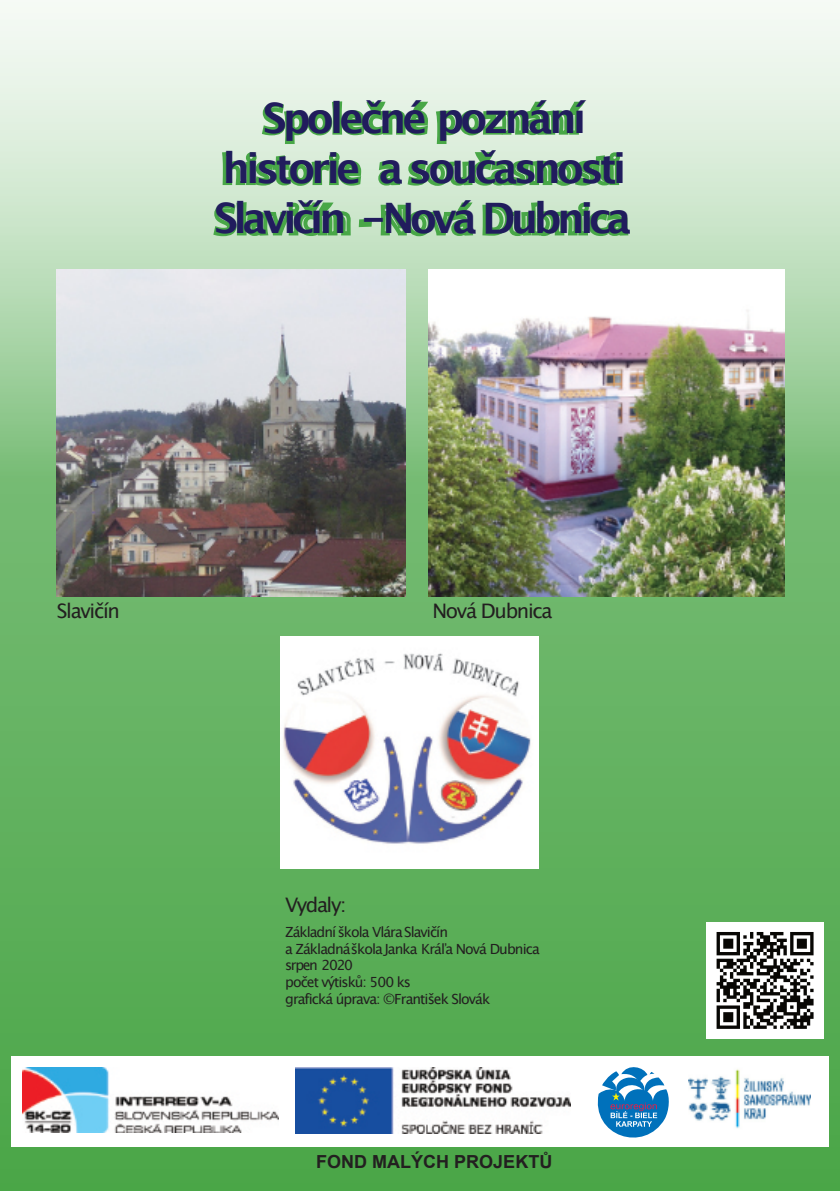
<style>
.page{position:relative;width:840px;height:1191px;background:#fff}
.page>*{position:absolute;margin:0;border:0;box-sizing:border-box;transform-origin:0 0}
.t1{font:700 42px/50.4px "Lucida Grande";letter-spacing:-.095em;color:#211c5d;text-align:center}
.t2{font:20px "Lucida Grande";letter-spacing:-.065em;color:#231f20}
.t3{font:700 18px "Arial";color:#231f20}
.t4{font:14px/16.8px "Lucida Grande";letter-spacing:-.065em;color:#231f20}
</style>
<div class="page">
<img style="left:0;top:7px;width:839px;height:1184px">
<svg style="left:220px;top:99px;width:403px;height:90px;background:#a3d2a3"></svg>
<svg style="left:211px;top:200px;width:141px;height:39px;background:#84c383"></svg>
<div style="left:359px;top:219px;width:13px;height:8px;border:4px solid #48a747"></div>
<svg style="left:378px;top:200px;width:252px;height:39px;background:#8ac689"></svg>
<img style="left:57px;top:269px;width:348px;height:328px">
<img style="left:280px;top:636px;width:258px;height:233px">
<div style="left:11px;top:1056px;width:817px;height:90px;background:#fff"></div>
<img style="left:295px;top:1068px;width:275px;height:65px">
<img style="left:22px;top:1067px;width:257px;height:66px">
<img style="left:688px;top:1069px;width:122px;height:60px">
<svg style="left:590px;top:1067px;width:80px;height:87px"></svg>
<div style="left:706px;top:922px;width:117px;height:117px;background:#fff"></div>
<svg style="left:716px;top:932px;width:97px;height:97px"></svg>
<img style="left:429px;top:269px;width:354px;height:328px">
<h1 class="t1" style="left:214px;top:95px;width:419px">Společné poznání historie a současnosti<br>Slavičín -Nová Dubnica</h1>
<h2 class="t2" style="left:57px;top:602px;width:65px">Slavičín</h2>
<h2 class="t2" style="left:432px;top:602px;width:122px">Nová Dubnica</h2>
<h2 class="t2" style="left:285px;top:896px;width:63px">Vydaly:</h2>
<p class="t4" style="left:285px;top:924px;width:256px">Základní škola Vlára Slavičín<br>a ZákladnáškolaJanka Kráľa Nová Dubnica srpen 2020<br>počet výtisků: 500 ks<br>grafická úprava: ©František Slovák</p>
<p class="t3" style="left:316px;top:1155px;width:237px">FOND MALÝCH PROJEKTŮ</p>
</div>
